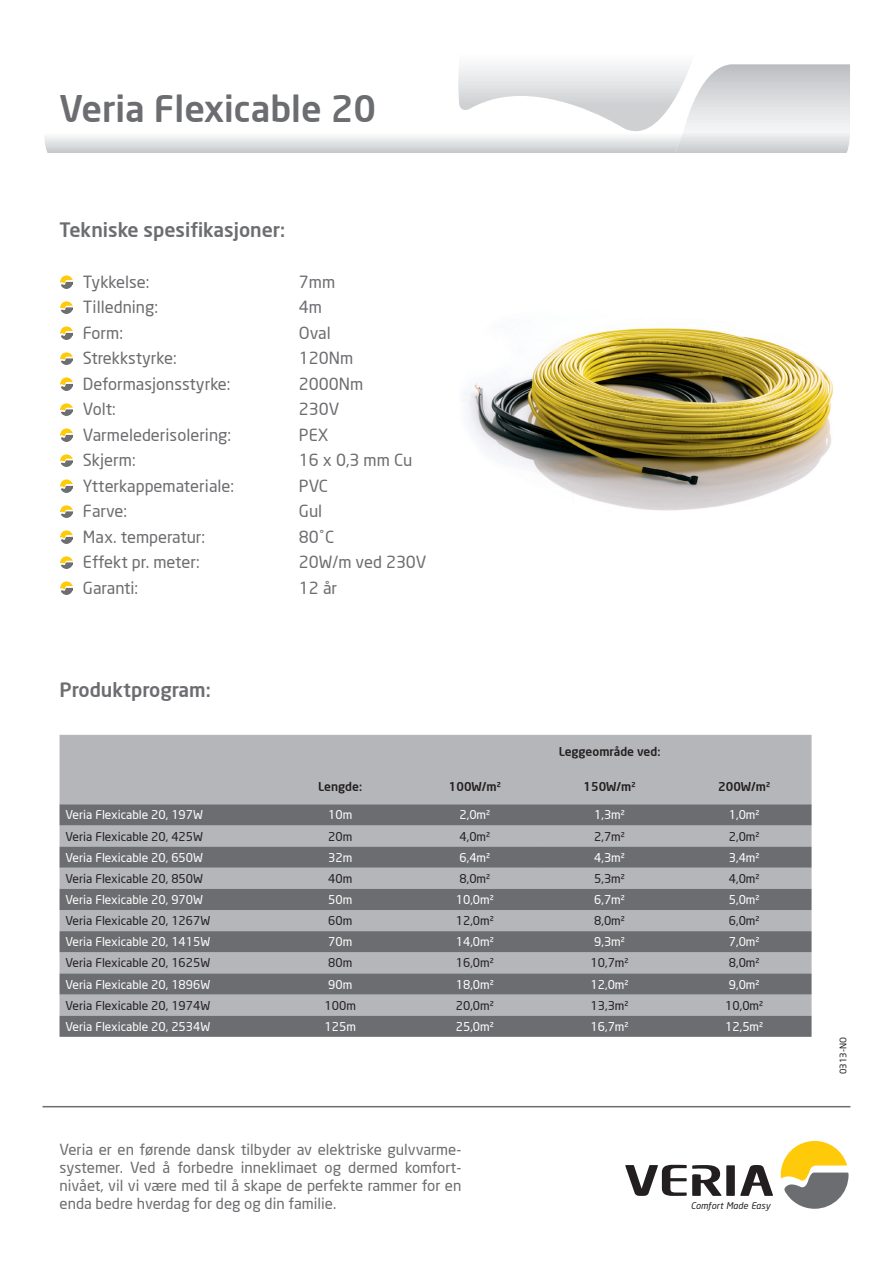
<style>
.page{position:relative;width:893px;height:1263px;background:#fff}
.page>*{position:absolute;margin:0;border:0;box-sizing:border-box;transform-origin:0 0}
.t1{font:500 36px "Neo Sans";color:#6c6d70}
.t2{font:500 19.5px "Neo Sans";color:#6c6d70}
.t3{font:16.5px "Neo Sans";color:#6c6d70}
.t4{font:15px/18px "Neo Sans";color:#6c6d70;text-align:justify}
.t5{font:12px "Neo Sans";color:#fff}
.t6{font:12px "Neo Sans";color:#231f20}
.t7{font:500 12px "Neo Sans";color:#231f20}
.t8{font:italic 9.15px "Neo Sans";letter-spacing:.015em;color:#231f20}
.t9{font:9px "Neo Sans";color:#231f20}
</style>
<div class="page">
<svg style="left:625px;top:1165px;width:148px;height:31px"></svg>
<svg style="left:781px;top:1141px;width:67px;height:68px"></svg>
<svg style="left:44px;top:64px;width:806px;height:89px"></svg>
<hr style="left:43px;top:1106px;width:807px;height:1px;background:#6c6d70">
<img style="left:467px;top:328px;width:366px;height:183px">
<svg style="left:60px;top:275px;width:13px;height:13px"></svg>
<svg style="left:60px;top:530px;width:13px;height:13px"></svg>
<svg style="left:60px;top:505px;width:13px;height:13px"></svg>
<svg style="left:60px;top:479px;width:13px;height:13px"></svg>
<svg style="left:60px;top:454px;width:13px;height:13px"></svg>
<svg style="left:60px;top:428px;width:13px;height:13px"></svg>
<svg style="left:60px;top:403px;width:13px;height:13px"></svg>
<svg style="left:60px;top:377px;width:13px;height:13px"></svg>
<svg style="left:60px;top:352px;width:13px;height:13px"></svg>
<svg style="left:60px;top:326px;width:13px;height:13px"></svg>
<svg style="left:60px;top:301px;width:13px;height:13px"></svg>
<svg style="left:60px;top:581px;width:13px;height:13px"></svg>
<svg style="left:60px;top:556px;width:13px;height:13px"></svg>
<div style="left:60px;top:735px;width:752px;height:69px;background:#b5b6b9"></div>
<svg style="left:60px;top:804px;width:752px;height:233px;fill:#6c6d70"></svg>
<p class="t1" style="left:60px;top:86px;width:318px">Veria Flexicable 20</p>
<p class="t2" style="left:60px;top:218px;width:227px">Tekniske spesifikasjoner:</p>
<p class="t3" style="left:83px;top:271px;width:68px">Tykkelse:</p>
<p class="t3" style="left:299px;top:271px;width:38px">7mm</p>
<p class="t3" style="left:83px;top:297px;width:77px">Tilledning:</p>
<p class="t3" style="left:299px;top:297px;width:25px">4m</p>
<p class="t3" style="left:83px;top:322px;width:42px">Form:</p>
<p class="t3" style="left:299px;top:322px;width:33px">Oval</p>
<p class="t3" style="left:83px;top:348px;width:95px">Strekkstyrke:</p>
<p class="t3" style="left:299px;top:348px;width:56px">120Nm</p>
<p class="t3" style="left:83px;top:373px;width:149px">Deformasjonsstyrke:</p>
<p class="t3" style="left:299px;top:373px;width:66px">2000Nm</p>
<p class="t3" style="left:83px;top:399px;width:34px">Volt:</p>
<p class="t3" style="left:299px;top:399px;width:42px">230V</p>
<p class="t3" style="left:83px;top:424px;width:150px">Varmelederisolering:</p>
<p class="t3" style="left:299px;top:424px;width:31px">PEX</p>
<p class="t3" style="left:83px;top:450px;width:54px">Skjerm:</p>
<p class="t3" style="left:299px;top:450px;width:115px">16 x 0,3 mm Cu</p>
<p class="t3" style="left:83px;top:475px;width:153px">Ytterkappemateriale:</p>
<p class="t3" style="left:299px;top:475px;width:30px">PVC</p>
<p class="t3" style="left:83px;top:501px;width:46px">Farve:</p>
<p class="t3" style="left:299px;top:501px;width:25px">Gul</p>
<p class="t3" style="left:83px;top:526px;width:124px">Max. temperatur:</p>
<p class="t3" style="left:299px;top:526px;width:37px">80˚C</p>
<p class="t3" style="left:83px;top:552px;width:118px">Effekt pr. meter:</p>
<p class="t3" style="left:299px;top:552px;width:129px">20W/m ved 230V</p>
<p class="t3" style="left:83px;top:577px;width:57px">Garanti:</p>
<p class="t3" style="left:299px;top:577px;width:40px">12 år</p>
<p class="t2" style="left:60px;top:677px;width:153px">Produktprogram:</p>
<p class="t7" style="left:559px;top:744px;width:103px">Leggeområde ved:</p>
<p class="t7" style="left:318px;top:779px;width:45px">Lengde:</p>
<p class="t7" style="left:449px;top:779px;width:53px">100W/m²</p>
<p class="t7" style="left:584px;top:779px;width:53px">150W/m²</p>
<p class="t7" style="left:718px;top:779px;width:53px">200W/m²</p>
<p class="t5" style="left:66px;top:808px;width:139px">Veria Flexicable 20, 197W</p>
<p class="t5" style="left:328px;top:808px;width:26px">10m</p>
<p class="t5" style="left:459px;top:808px;width:32px">2,0m²</p>
<p class="t5" style="left:594px;top:808px;width:32px">1,3m²</p>
<p class="t5" style="left:729px;top:808px;width:32px">1,0m²</p>
<p class="t6" style="left:66px;top:829px;width:139px">Veria Flexicable 20, 425W</p>
<p class="t6" style="left:328px;top:829px;width:26px">20m</p>
<p class="t6" style="left:459px;top:829px;width:32px">4,0m²</p>
<p class="t6" style="left:594px;top:829px;width:32px">2,7m²</p>
<p class="t6" style="left:729px;top:829px;width:32px">2,0m²</p>
<p class="t5" style="left:66px;top:850px;width:139px">Veria Flexicable 20, 650W</p>
<p class="t5" style="left:328px;top:850px;width:26px">32m</p>
<p class="t5" style="left:459px;top:850px;width:32px">6,4m²</p>
<p class="t5" style="left:594px;top:850px;width:32px">4,3m²</p>
<p class="t5" style="left:729px;top:850px;width:32px">3,4m²</p>
<p class="t6" style="left:66px;top:871px;width:139px">Veria Flexicable 20, 850W</p>
<p class="t6" style="left:328px;top:871px;width:26px">40m</p>
<p class="t6" style="left:459px;top:871px;width:32px">8,0m²</p>
<p class="t6" style="left:594px;top:871px;width:32px">5,3m²</p>
<p class="t6" style="left:729px;top:871px;width:32px">4,0m²</p>
<p class="t5" style="left:66px;top:892px;width:139px">Veria Flexicable 20, 970W</p>
<p class="t5" style="left:328px;top:892px;width:26px">50m</p>
<p class="t5" style="left:456px;top:892px;width:40px">10,0m²</p>
<p class="t5" style="left:594px;top:892px;width:32px">6,7m²</p>
<p class="t5" style="left:729px;top:892px;width:32px">5,0m²</p>
<p class="t6" style="left:66px;top:913px;width:146px">Veria Flexicable 20, 1267W</p>
<p class="t6" style="left:328px;top:913px;width:26px">60m</p>
<p class="t6" style="left:456px;top:913px;width:40px">12,0m²</p>
<p class="t6" style="left:594px;top:913px;width:32px">8,0m²</p>
<p class="t6" style="left:729px;top:913px;width:32px">6,0m²</p>
<p class="t5" style="left:66px;top:934px;width:146px">Veria Flexicable 20, 1415W</p>
<p class="t5" style="left:328px;top:934px;width:26px">70m</p>
<p class="t5" style="left:456px;top:934px;width:40px">14,0m²</p>
<p class="t5" style="left:594px;top:934px;width:32px">9,3m²</p>
<p class="t5" style="left:729px;top:934px;width:32px">7,0m²</p>
<p class="t6" style="left:66px;top:956px;width:146px">Veria Flexicable 20, 1625W</p>
<p class="t6" style="left:328px;top:956px;width:26px">80m</p>
<p class="t6" style="left:456px;top:956px;width:40px">16,0m²</p>
<p class="t6" style="left:591px;top:956px;width:40px">10,7m²</p>
<p class="t6" style="left:729px;top:956px;width:32px">8,0m²</p>
<p class="t5" style="left:66px;top:977px;width:146px">Veria Flexicable 20, 1896W</p>
<p class="t5" style="left:328px;top:977px;width:26px">90m</p>
<p class="t5" style="left:456px;top:977px;width:40px">18,0m²</p>
<p class="t5" style="left:591px;top:977px;width:40px">12,0m²</p>
<p class="t5" style="left:729px;top:977px;width:32px">9,0m²</p>
<p class="t6" style="left:66px;top:998px;width:146px">Veria Flexicable 20, 1974W</p>
<p class="t6" style="left:325px;top:998px;width:33px">100m</p>
<p class="t6" style="left:456px;top:998px;width:40px">20,0m²</p>
<p class="t6" style="left:591px;top:998px;width:40px">13,3m²</p>
<p class="t6" style="left:725px;top:998px;width:40px">10,0m²</p>
<p class="t5" style="left:66px;top:1019px;width:146px">Veria Flexicable 20, 2534W</p>
<p class="t5" style="left:325px;top:1019px;width:33px">125m</p>
<p class="t5" style="left:456px;top:1019px;width:40px">25,0m²</p>
<p class="t5" style="left:591px;top:1019px;width:40px">16,7m²</p>
<p class="t5" style="left:725px;top:1019px;width:40px">12,5m²</p>
<p class="t4" style="left:60px;top:1140px;width:403px">Veria er en førende dansk tilbyder av elektriske gulvvarme&shy;systemer. Ved å forbedre inneklimaet og dermed komfort&shy;nivået, vil vi være med til å skape de perfekte rammer for en enda bedre hverdag for deg og din familie.</p>
<p class="t8" style="left:691px;top:1200px;width:81px">Comfort Made Easy</p>
<p class="t9" style="left:837px;top:1074px;width:38px;rotate:-90deg">0313-NO</p>
</div>
